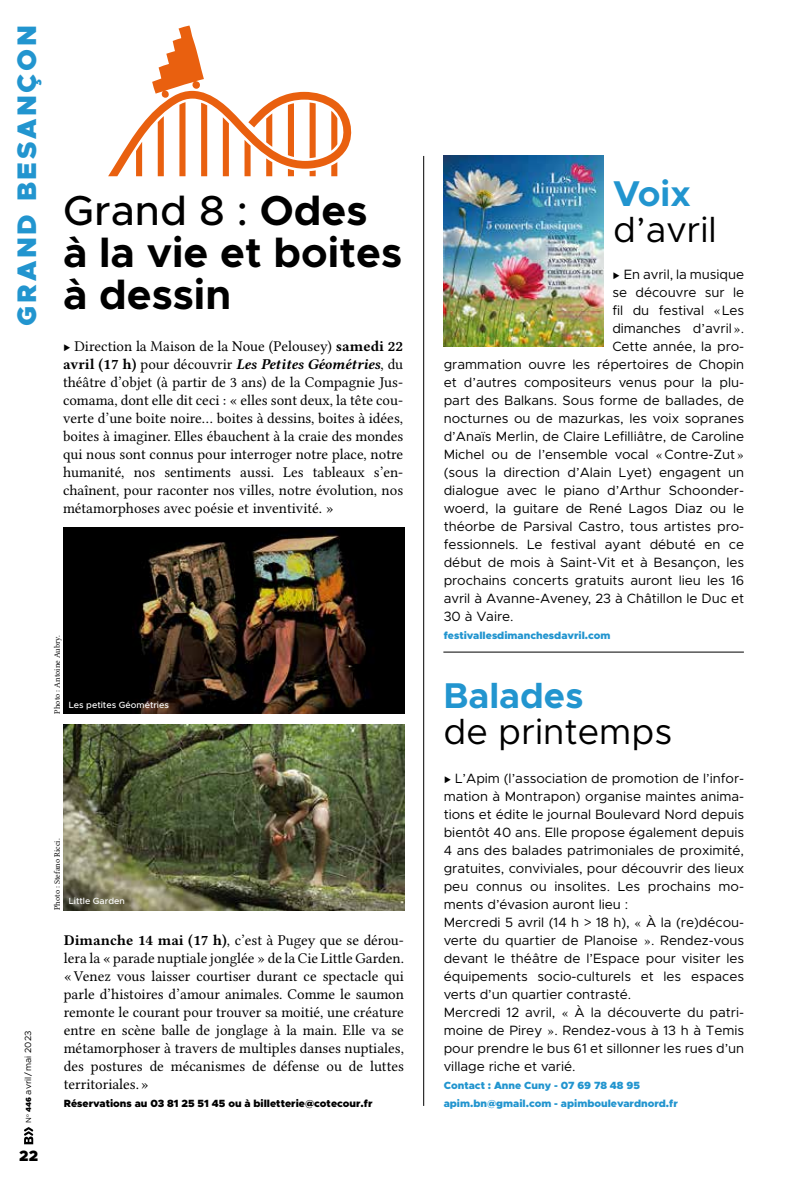
<style>
.page{position:relative;width:808px;height:1191px;background:#fff}
.page>*{position:absolute;margin:0;border:0;box-sizing:border-box;transform-origin:0 0}
.t1{font:700 42px/42px "Metropolis";color:#000}
.t2{font:36px "Metropolis";color:#000}
.t3{font:700 36px "Metropolis";color:#2295cf}
.t4{font:900 27px "Metropolis";letter-spacing:.1em;color:#2295cf}
.t5{font:15px/18px "Lin Libertine O";color:#000;text-align:justify}
.t6{font:15px "Lin Libertine OBI";color:#000}
.t7{font:900 15px "Metropolis";color:#000}
.t8{font:13.5px/18px "Metropolis";color:#000}
.t9{font:900 10.5px/18px "Metropolis";color:#2295cf}
.t10{font:900 10.5px "Metropolis";color:#000}
.t11{font:500 9px "Metropolis";color:#fff}
.t12{font:9px "Metropolis";color:#000}
.t13{font:8.25px "Lin Libertine O";color:#000}
.s1{font-weight:500}
.s2{font-family:"Lin Libertine OB"}
.s3{font-family:"Lin Libertine O"}
.s4{font-size:7.5px}
.s5{font-weight:900;font-size:7.5px}
.s6{font-family:"Lin Libertine O";font-size:15px}
</style>
<div class="page">
<svg style="left:24px;top:1127px;width:9px;height:17px"></svg>
<hr style="left:443px;top:652px;width:301px;height:1px;background:#000">
<svg style="left:108px;top:26px;width:244px;height:150px"></svg>
<img style="left:64px;top:724px;width:340px;height:186px">
<img style="left:64px;top:527px;width:340px;height:186px">
<img style="left:444px;top:156px;width:160px;height:191px">
<hr style="left:423px;top:156px;width:1px;height:950px;background:#000">
<h3 class="t4" style="left:10px;top:325px;width:301px;rotate:-90deg">GRAND BESANÇON</h3>
<h1 class="t1" style="left:63px;top:190px;width:341px"><span class="s1">Grand 8 :</span> Odes à la vie et boites à dessin</h1>
<p class="t5" style="left:63px;top:337px;width:342px">▶ Direction la Maison de la Noue (Pelousey) <span class="s2">samedi 22</span></p>
<p class="t6" style="left:63px;top:353px;width:342px"><span class="s2">avril (17 h)</span> <span class="s3">pour découvrir</span> Les Petites Géométries<span class="s3">, du</span></p>
<p class="t5" style="left:63px;top:373px;width:342px">théâtre d’objet (à partir de 3 ans) de la Compagnie Jus&shy;comama, dont elle dit ceci : « elles sont deux, la tête cou&shy;verte d’une boite noire… boites à dessins, boites à idées, boites à imaginer. Elles ébauchent à la craie des mondes qui nous sont connus pour interroger notre place, notre humanité, nos sentiments aussi. Les tableaux s’en&shy;chaînent, pour raconter nos villes, notre évolution, nos métamorphoses avec poésie et inventivité. »</p>
<p class="t13" style="left:52px;top:713px;width:79px;rotate:-90deg">Photo : Antoine Aubry.</p>
<p class="t11" style="left:69px;top:699px;width:102px">Les petites Géométries</p>
<p class="t12" style="left:23px;top:1122px;width:93px;rotate:-90deg"><span class="s4">N</span><sup>o</sup> <span class="s5">446</span> avril /mai 2023</p>
<p class="t7" style="left:19px;top:1145px;width:20px">22</p>
<p class="t13" style="left:52px;top:910px;width:73px;rotate:-90deg">Photo : Stefano Ricci.</p>
<p class="t11" style="left:69px;top:895px;width:58px">Little Garden</p>
<p class="t5" style="left:64px;top:931px;width:342px"><span class="s2">Dimanche 14 mai (17 h)</span>, c’est à Pugey que se dérou&shy;lera la « parade nuptiale jonglée » de la Cie Little Garden. « Venez vous laisser courtiser durant ce spectacle qui parle d’histoires d’amour animales. Comme le saumon remonte le courant pour trouver sa moitié, une créature entre en scène balle de jonglage à la main. Elle va se métamorphoser à travers de multiples danses nuptiales, des postures de mécanismes de défense ou de luttes territoriales. »</p>
<p class="t10" style="left:64px;top:1096px;width:310px">Réservations au 03 81 25 51 45 ou à billetterie@cotecour.fr</p>
<h2 class="t3" style="left:613px;top:170px;width:79px">Voix</h2>
<h2 class="t2" style="left:613px;top:207px;width:105px">d’avril</h2>
<p class="t8" style="left:612px;top:265px;width:133px"><span class="s6">▶</span> En avril, la musique</p>
<p class="t8" style="left:612px;top:283px;width:133px">se découvre sur le</p>
<p class="t8" style="left:612px;top:301px;width:133px">fil du festival <span class="s3">«</span>Les</p>
<p class="t8" style="left:612px;top:319px;width:133px">dimanches d’avril<span class="s3">»</span>.</p>
<p class="t8" style="left:612px;top:337px;width:133px">Cette année, la pro-</p>
<p class="t8" style="left:444px;top:355px;width:302px">grammation ouvre les répertoires de Chopin</p>
<p class="t8" style="left:444px;top:373px;width:302px">et d’autres compositeurs venus pour la plu-</p>
<p class="t8" style="left:444px;top:391px;width:302px">part des Balkans. Sous forme de ballades, de</p>
<p class="t8" style="left:444px;top:409px;width:302px">nocturnes ou de mazurkas, les voix sopranes</p>
<p class="t8" style="left:444px;top:427px;width:302px">d’Anaïs Merlin, de Claire Lefilliâtre, de Caroline</p>
<p class="t8" style="left:444px;top:445px;width:302px">Michel ou de l’ensemble vocal <span class="s3">«</span>Contre-Zut<span class="s3">»</span></p>
<p class="t8" style="left:444px;top:463px;width:302px">(sous la direction d’Alain Lyet) engagent un</p>
<p class="t8" style="left:444px;top:481px;width:302px">dialogue avec le piano d’Arthur Schoonder-</p>
<p class="t8" style="left:444px;top:499px;width:302px">woerd, la guitare de René Lagos Diaz ou le</p>
<p class="t8" style="left:444px;top:517px;width:302px">théorbe de Parsival Castro, tous artistes pro-</p>
<p class="t8" style="left:444px;top:535px;width:302px">fessionnels. Le festival ayant débuté en ce</p>
<p class="t8" style="left:444px;top:553px;width:302px">début de mois à Saint-Vit et à Besançon, les</p>
<p class="t8" style="left:444px;top:571px;width:302px">prochains concerts gratuits auront lieu les 16</p>
<p class="t8" style="left:444px;top:589px;width:302px">avril à Avanne-Aveney, 23 à Châtillon le Duc et</p>
<p class="t8" style="left:444px;top:607px;width:71px">30 à Vaire.</p>
<p class="t9" style="left:444px;top:626px;width:168px">festivallesdimanchesdavril.com</p>
<h2 class="t3" style="left:443px;top:672px;width:142px">Balades</h2>
<h2 class="t2" style="left:443px;top:709px;width:230px">de printemps</h2>
<p class="t8" style="left:444px;top:769px;width:302px"><span class="s6">▶</span> L’Apim (l’association de promotion de l’infor&shy;mation à Montrapon) organise maintes anima&shy;tions et édite le journal Boulevard Nord depuis bientôt 40 ans. Elle propose également depuis 4 ans des balades patrimoniales de proximité, gratuites, conviviales, pour découvrir des lieux peu connus ou insolites. Les prochains mo&shy;ments d’évasion auront lieu :<br>Mercredi 5 avril (14 h &gt; 18 h), <span class="s3">«</span> À la (re)décou&shy;verte du quartier de Planoise <span class="s3">»</span>. Rendez-vous devant le théâtre de l’Espace pour visiter les équipements socio-culturels et les espaces verts d’un quartier contrasté.<br>Mercredi 12 avril, <span class="s3">«</span> À la découverte du patri&shy;moine de Pirey <span class="s3">»</span>. Rendez-vous à 13 h à Temis pour prendre le bus 61 et sillonner les rues d’un village riche et varié.</p>
<p class="t9" style="left:444px;top:1076px;width:236px">Contact : Anne Cuny - 07 69 78 48 95 apim.bn@gmail.com - apimboulevardnord.fr</p>
</div>
